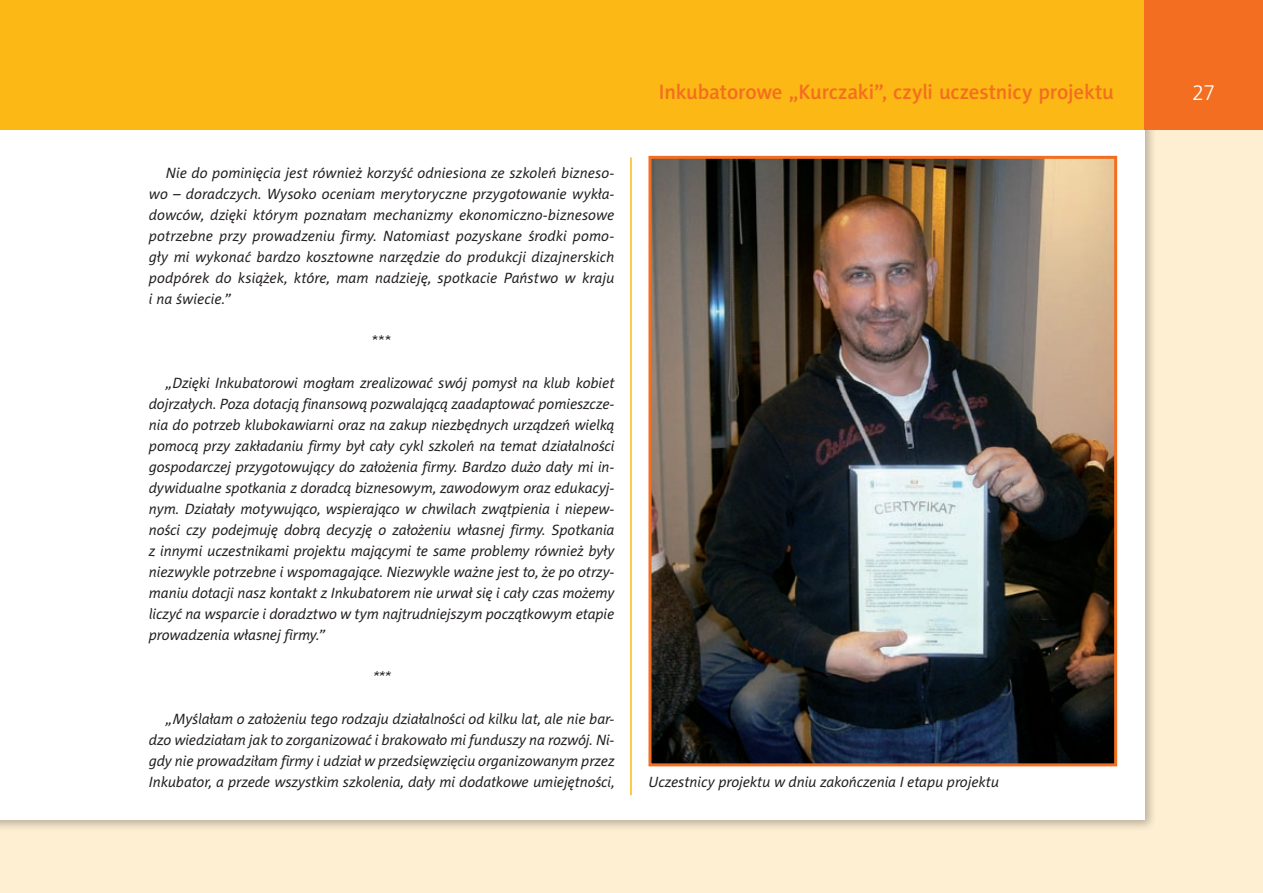
<style>
.page{position:relative;width:1263px;height:893px;background:#fff}
.page>*{position:absolute;margin:0;border:0;box-sizing:border-box;transform-origin:0 0}
.t1{font:21px "Naomi Sans EFN Medium";letter-spacing:-.01em;color:#f36e21}
.t2{font:300 21px "Frutiger CE";color:#fff}
.t3{font:italic 15px/21px "Naomi Sans EFN";letter-spacing:-.005em;color:#231f20;text-align:justify}
.t4{font:15px "Naomi Sans EFN";color:#231f20}
</style>
<div class="page">
<div style="left:0;top:129px;width:1263px;height:764px;background:#feefd2"></div>
<div style="left:0;top:93px;width:1156px;height:738px;background:#231f20;opacity:.3"></div>
<div style="left:0;top:100px;width:1144px;height:720px;background:#fff"></div>
<div style="left:0;top:0;width:1263px;height:129px;background:#fcb814"></div>
<div style="left:1144px;top:0;width:119px;height:129px;background:#f36e21"></div>
<hr style="left:630px;top:157px;width:2px;height:638px;background:#fcb814">
<img style="left:652px;top:160px;width:461px;height:602px">
<div style="left:648px;top:156px;width:469px;height:610px;border:3px solid #f36e21"></div>
<p class="t3" style="left:149px;top:163px;width:467px;text-indent:17px">Nie do pominięcia jest również korzyść odniesiona ze szkoleń bizneso&shy;wo – doradczych. Wysoko oceniam merytoryczne przygotowanie wykła&shy;dowców, dzięki którym poznałam mechanizmy ekonomiczno-biznesowe potrzebne przy prowadzeniu firmy. Natomiast pozyskane środki pomo&shy;gły mi wykonać bardzo kosztowne narzędzie do produkcji dizajnerskich podpórek do książek, które, mam nadzieję, spotkacie Państwo w kraju i na świecie.”</p>
<p class="t4" style="left:372px;top:333px;width:21px">***</p>
<p class="t3" style="left:149px;top:373px;width:467px;text-indent:17px">„Dzięki Inkubatorowi mogłam zrealizować swój pomysł na klub kobiet dojrzałych. Poza dotacją finansową pozwalającą zaadaptować pomieszcze&shy;nia do potrzeb klubokawiarni oraz na zakup niezbędnych urządzeń wielką pomocą przy zakładaniu firmy był cały cykl szkoleń na temat działalności gospodarczej przygotowujący do założenia firmy. Bardzo dużo dały mi in&shy;dywidualne spotkania z doradcą biznesowym, zawodowym oraz edukacyj&shy;nym. Działały motywująco, wspierająco w chwilach zwątpienia i niepew&shy;ności czy podejmuję dobrą decyzję o założeniu własnej firmy. Spotkania z innymi uczestnikami projektu mającymi te same problemy również były niezwykle potrzebne i wspomagające. Niezwykle ważne jest to, że po otrzy&shy;maniu dotacji nasz kontakt z Inkubatorem nie urwał się i cały czas możemy liczyć na wsparcie i doradztwo w tym najtrudniejszym początkowym etapie prowadzenia własnej firmy.”</p>
<p class="t3" style="left:373px;top:667px;width:19px">***</p>
<p class="t3" style="left:149px;top:709px;width:467px;text-indent:17px">„Myślałam o założeniu tego rodzaju działalności od kilku lat, ale nie bar&shy;dzo wiedziałam jak to zorganizować i brakowało mi funduszy na rozwój. Ni&shy;gdy nie prowadziłam firmy i udział w przedsięwzięciu organizowanym przez Inkubator, a przede wszystkim szkolenia, dały mi dodatkowe umiejętności,</p>
<h1 class="t1" style="left:659px;top:80px;width:457px">Inkubatorowe „Kurczaki”, czyli uczestnicy projektu</h1>
<p class="t3" style="left:648px;top:772px;width:352px">Uczestnicy projektu w dniu zakończenia I etapu projektu</p>
<h1 class="t2" style="left:1192px;top:80px;width:24px">27</h1>
</div>
